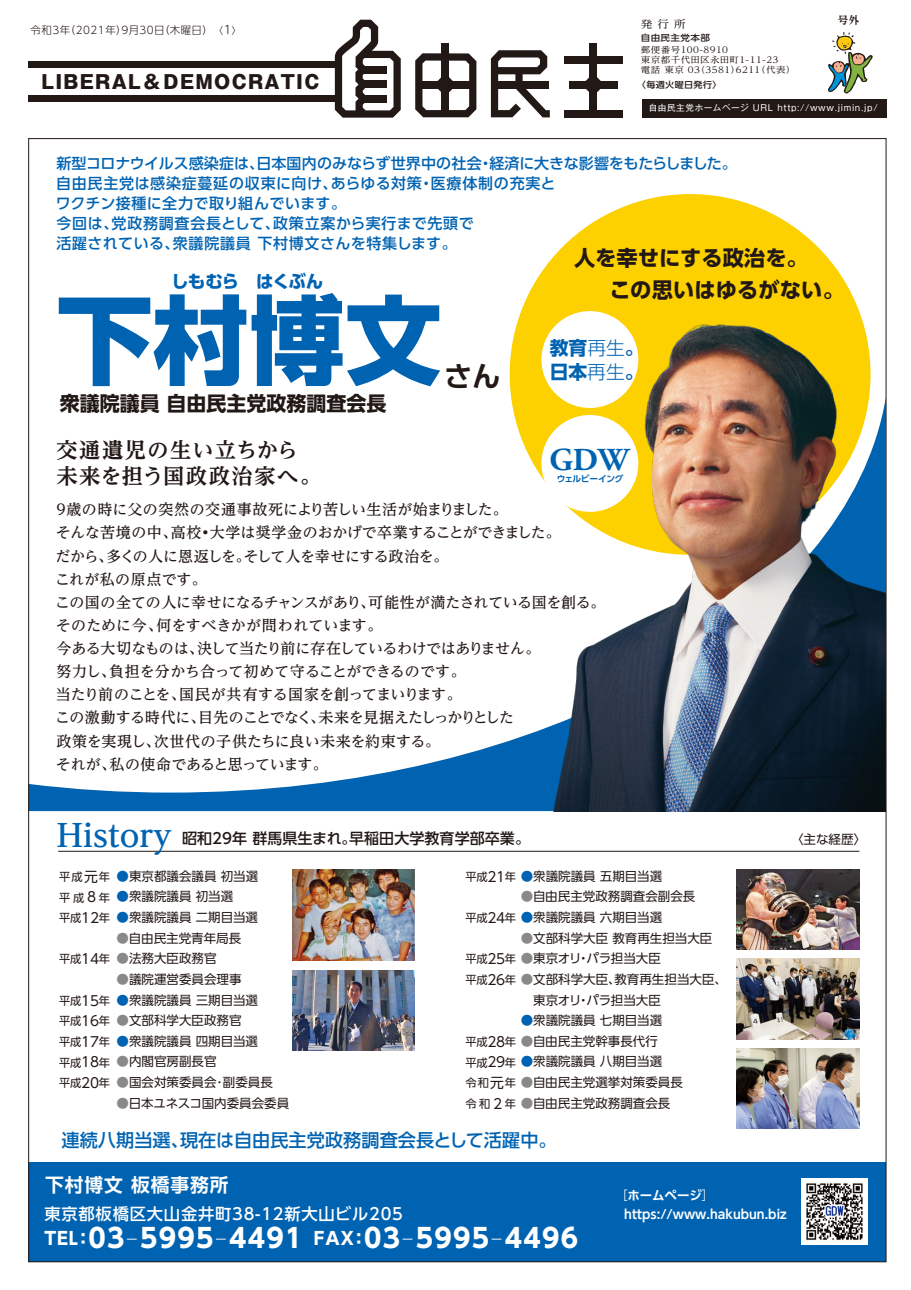
<style>
.page{position:relative;width:911px;height:1290px;background:#fff}
.page>*{position:absolute;margin:0;border:0;box-sizing:border-box;transform-origin:0 0}
.t1{font:800 96.25px "UD Shin Go Pro";color:#0063b2}
.t2{font:700 32px "Adobe Garamond Pro";color:#0063b2}
.t3{font:700 31.38px "UD Reimin Pro";color:#0063b2}
.t4{font:700 28.38px "UD Shin Go Pro De";color:#221815}
.t5{font:700 26.25px "UD Shin Go Pro";letter-spacing:.05em;color:#fff}
.t6{font:700 21.25px/26.2px "UD Reimin Pro";letter-spacing:.06em;color:#221815}
.t7{font:700 21.25px "UD Shin Go Pro";color:#221815}
.t8{font:700 20px "UD Shin Go Pro";color:#221815}
.t9{font:700 18.75px/23.8px "UD Shin Go Pro";color:#0063b2}
.t10{font:700 18.75px "UD Shin Go Pro De";letter-spacing:.05em;color:#fff}
.t11{font:800 18.5px "Gothic MB101 Pr 6 N";letter-spacing:.07em;color:#221815}
.t12{font:500 18.12px "UD Shin Go Pro";letter-spacing:.005em;color:#0063b2}
.t13{font:700 17.5px "UD Shin Go Pro";letter-spacing:-.055em;color:#0063b2}
.t14{font:500 16.25px "UD Shin Go Pro";letter-spacing:.05em;color:#fff}
.t15{font:500 15px/23.1px "UD Reimin Pro";letter-spacing:-.015em;color:#221815}
.t16{font:500 15px/20px "UD Shin Go Pro";letter-spacing:.02em;color:#0063b2}
.t17{font:500 15px "UD Shin Go Pro";letter-spacing:.005em;color:#221815}
.t18{font:12.5px/20.6px "UD Shin Go Pro";color:#221815}
.t19{font:700 12.5px "UD Shin Go Pro De";color:#fff}
.t20{font:11.25px/20.6px "UD Shin Go Pro";letter-spacing:-.02em;color:#221815;text-align:justify}
.t21{font:10.62px "UD Reimin Pro";color:#221815;scale:1.1 1}
.t22{font:300 10.5px "UD Shin Go Pro";letter-spacing:.045em;color:#221815}
.t23{font:700 10.5px "UD Reimin Pro";color:#221815}
.t24{font:700 8.75px "UD Shin Go Pro De";letter-spacing:-.04em;color:#0063b2}
.t25{font:8.62px/9.9px "UD Reimin Pro";letter-spacing:.045em;color:#221815;scale:1.1 1}
.t26{font:8.62px "Gothic MB101 Pr 6 N";letter-spacing:.075em;color:#fff}
.t27{font:500 8.62px "UD Shin Go NT Pro";letter-spacing:.045em;color:#221815;scale:1.05 1}
.t28{font:500 8.62px "UD Shin Go NT Pro";letter-spacing:.045em;color:#221815;scale:1.1 1}
.s1{font-size:9.25px}
.s2{font-size:11.62px}
.s3{font-weight:300}
.s4{color:#0063b2}
.s5{color:#898989}
.s6{font-size:13.75px}
.s7{font-size:17.5px}
.s8{font-family:"UD Shin Go Pro";font-weight:300}
</style>
<div class="page">
<div style="left:29px;top:1163px;width:857px;height:99px;background:#0063b2"></div>
<svg style="left:30px;top:398px;width:505px;height:413px"></svg>
<div style="left:510px;top:194px;width:360px;height:361px;background:#fdd000;border-radius:50%"></div>
<img style="left:535px;top:316px;width:349px;height:495px">
<div style="left:642px;top:99px;width:244px;height:18px;background:#221815"></div>
<svg style="left:335px;top:20px;width:66px;height:98px"></svg>
<div style="left:362px;top:66px;width:24px;height:7px;background:#221815"></div>
<div style="left:362px;top:80px;width:24px;height:8px;background:#221815"></div>
<div style="left:362px;top:95px;width:24px;height:7px;background:#221815"></div>
<div style="left:442px;top:43px;width:7px;height:70px;background:#221815"></div>
<svg style="left:415px;top:53px;width:61px;height:64px"></svg>
<svg style="left:585px;top:73px;width:16px;height:23px"></svg>
<svg style="left:491px;top:50px;width:59px;height:67px"></svg>
<div style="left:564px;top:57px;width:59px;height:7px;background:#221815"></div>
<div style="left:564px;top:111px;width:59px;height:7px;background:#221815"></div>
<div style="left:570px;top:81px;width:48px;height:8px;background:#221815"></div>
<div style="left:590px;top:43px;width:7px;height:70px;background:#221815"></div>
<div style="left:29px;top:61px;width:309px;height:7px;background:#221815"></div>
<div style="left:29px;top:95px;width:309px;height:7px;background:#221815"></div>
<svg style="left:828px;top:32px;width:45px;height:62px"></svg>
<img style="left:801px;top:1178px;width:67px;height:67px">
<img style="left:292px;top:869px;width:123px;height:92px">
<img style="left:292px;top:970px;width:123px;height:80px">
<img style="left:737px;top:869px;width:122px;height:80px">
<img style="left:737px;top:959px;width:122px;height:80px">
<img style="left:737px;top:1048px;width:122px;height:81px">
<div style="left:541px;top:311px;width:97px;height:97px;background:#fff;border-radius:50%"></div>
<div style="left:541px;top:415px;width:97px;height:97px;background:#fff;border-radius:50%"></div>
<hr style="left:58px;top:851px;width:801px;height:1px;background:#221815">
<p class="t22" style="left:31px;top:21px;width:212px">令和3年（2021年）9月30日（木曜日）　<span class="s1">〈</span><span class="s2">1</span><span class="s1">〉</span></p>
<p class="t11" style="left:41px;top:67px;width:280px">LIBERAL&amp;DEMOCRATIC</p>
<p class="t21" style="left:641px;top:15px;width:42px">発 行 所</p>
<p class="t28" style="left:641px;top:31px;width:64px">自由民主党本部</p>
<p class="t25" style="left:641px;top:45px;width:142px">郵便番号100-8910<br>東京都千代田区永田町1-11-23<br>電話 東京 03（3581）6211（代表）</p>
<p class="t27" style="left:637px;top:78px;width:82px">〈毎週火曜日発行〉</p>
<p class="t23" style="left:838px;top:12px;width:23px">号外</p>
<p class="t26" style="left:648px;top:101px;width:230px">自由民主党ホームページ URL http://www.jimin.jp/</p>
<p class="t16" style="left:56px;top:153px;width:682px">新型コロナウイルス感染症は、日本国内のみならず世界中の社会・経済に大きな影響をもたらしました。自由民主党は感染症蔓延の収束に向け、あらゆる対策・医療体制の充実と<br>ワクチン接種に全力で取り組んでいます。<br>今回は、党政務調査会長として、政策立案から実行まで先頭で<br>活躍されている、衆議院議員 下村博文さんを特集します。</p>
<h3 class="t7" style="left:574px;top:241px;width:235px">人を幸せにする政治を。</h3>
<p class="t13" style="left:171px;top:267px;width:154px">しもむら　はくぶん</p>
<h3 class="t7" style="left:609px;top:272px;width:236px">この思いはゆるがない。</h3>
<h1 class="t1" style="left:56px;top:262px;width:387px">下村博文</h1>
<p class="t9" style="left:550px;top:336px;width:95px">教育<span class="s3">再生</span>。日本<span class="s3">再生</span>。</p>
<h3 class="t4" style="left:444px;top:353px;width:58px">さん</h3>
<h3 class="t8" style="left:60px;top:387px;width:328px">衆議院議員 自由民主党政務調査会長</h3>
<h3 class="t6" style="left:56px;top:436px;width:266px">交通遺児の生い立ちから未来を担う国政政治家へ。</h3>
<p class="t15" style="left:55px;top:497px;width:552px">9歳の時に父の突然の交通事故死により苦しい生活が始まりました。<br>そんな苦境の中、高校•大学は奨学金のおかげで卒業することができました。<br>だから、多くの人に恩返しを。そして人を幸せにする政治を。<br>これが私の原点です。<br>この国の全ての人に幸せになるチャンスがあり、可能性が満たされている国を創る。そのために今、何をすべきかが問われています。<br>今ある大切なものは、決して当たり前に存在しているわけではありません。<br>努力し、負担を分かち合って初めて守ることができるのです。<br>当たり前のことを、国民が共有する国家を創ってまいります。<br>この激動する時代に、目先のことでなく、未来を見据えたしっかりとした<br>政策を実現し、次世代の子供たちに良い未来を約束する。<br>それが、私の使命であると思っています。</p>
<h2 class="t2" style="left:549px;top:441px;width:81px">GDW</h2>
<p class="t24" style="left:557px;top:471px;width:68px">ウェルビーイング</p>
<h3 class="t3" style="left:56px;top:809px;width:117px">History</h3>
<p class="t17" style="left:182px;top:826px;width:349px">昭和29年 群馬県生まれ。早稲田大学教育学部卒業。</p>
<p class="t18" style="left:117px;top:865px;width:143px"><span class="s4">●</span>東京都議会議員 初当選</p>
<p class="t18" style="left:117px;top:886px;width:118px"><span class="s4">●</span>衆議院議員 初当選</p>
<p class="t18" style="left:117px;top:906px;width:143px"><span class="s4">●</span>衆議院議員 二期目当選</p>
<p class="t18" style="left:117px;top:927px;width:126px"><span class="s5">●</span>自由民主党青年局長</p>
<p class="t18" style="left:117px;top:948px;width:101px"><span class="s5">●</span>法務大臣政務官</p>
<p class="t18" style="left:117px;top:968px;width:126px"><span class="s5">●</span>議院運営委員会理事</p>
<p class="t18" style="left:117px;top:989px;width:143px"><span class="s4">●</span>衆議院議員 三期目当選</p>
<p class="t18" style="left:117px;top:1010px;width:126px"><span class="s5">●</span>文部科学大臣政務官</p>
<p class="t18" style="left:117px;top:1030px;width:143px"><span class="s4">●</span>衆議院議員 四期目当選</p>
<p class="t18" style="left:117px;top:1051px;width:101px"><span class="s5">●</span>内閣官房副長官</p>
<p class="t18" style="left:117px;top:1071px;width:158px"><span class="s5">●</span>国会対策委員会･副委員長</p>
<p class="t18" style="left:117px;top:1092px;width:174px"><span class="s5">●</span>日本ユネスコ国内委員会委員</p>
<p class="t20" style="left:59px;top:866px;width:52px">平成<span class="s6">元</span>年平成<span class="s6">8</span>年平成<span class="s6">12</span>年</p>
<p class="t20" style="left:59px;top:948px;width:52px">平成<span class="s6">14</span>年</p>
<p class="t20" style="left:59px;top:990px;width:52px">平成<span class="s6">15</span>年平成<span class="s6">16</span>年平成<span class="s6">17</span>年平成<span class="s6">18</span>年平成<span class="s6">20</span>年</p>
<p class="t18" style="left:520px;top:865px;width:143px"><span class="s4">●</span>衆議院議員 五期目当選</p>
<p class="t18" style="left:520px;top:886px;width:176px"><span class="s5">●</span>自由民主党政務調査会副会長</p>
<p class="t18" style="left:520px;top:906px;width:143px"><span class="s4">●</span>衆議院議員 六期目当選</p>
<p class="t18" style="left:520px;top:927px;width:193px"><span class="s5">●</span>文部科学大臣 教育再生担当大臣</p>
<p class="t18" style="left:520px;top:948px;width:142px"><span class="s5">●</span>東京オリ・パラ担当大臣</p>
<p class="t18" style="left:533px;top:968px;width:195px;text-indent:-12px"><span class="s5">●</span>文部科学大臣、教育再生担当大臣、東京オリ・パラ担当大臣</p>
<p class="t18" style="left:520px;top:1010px;width:143px"><span class="s4">●</span>衆議院議員 七期目当選</p>
<p class="t18" style="left:520px;top:1030px;width:139px"><span class="s5">●</span>自由民主党幹事長代行</p>
<p class="t18" style="left:520px;top:1051px;width:143px"><span class="s4">●</span>衆議院議員 八期目当選</p>
<p class="t18" style="left:520px;top:1071px;width:164px"><span class="s5">●</span>自由民主党選挙対策委員長</p>
<p class="t18" style="left:520px;top:1092px;width:164px"><span class="s5">●</span>自由民主党政務調査会長　</p>
<p class="t20" style="left:465px;top:866px;width:52px">平成<span class="s6">21</span>年</p>
<p class="t20" style="left:465px;top:907px;width:52px">平成<span class="s6">24</span>年</p>
<p class="t20" style="left:465px;top:948px;width:52px">平成<span class="s6">25</span>年平成<span class="s6">26</span>年</p>
<p class="t20" style="left:465px;top:1031px;width:52px">平成<span class="s6">28</span>年平成<span class="s6">29</span>年令和<span class="s6">元</span>年令和<span class="s6">2</span>年</p>
<p class="t12" style="left:62px;top:1125px;width:497px">連続八期当選、現在は自由民主党政務調査会長として活躍中。</p>
<p class="t10" style="left:45px;top:1170px;width:205px">下村博文 板橋事務所　</p>
<p class="t14" style="left:44px;top:1200px;width:360px">東京都板橋区大山金井町38-12新大山ビル205</p>
<h3 class="t5" style="left:44px;top:1217px;width:535px"><span class="s7">TEL：</span>03<sup>-</sup>5995<sup>-</sup>4491 <span class="s7">FAX：</span>03<sup>-</sup>5995<sup>-</sup>4496</h3>
<p class="t19" style="left:615px;top:1185px;width:101px"><span class="s8">［</span>ホームページ<span class="s8">］</span></p>
<p class="t19" style="left:624px;top:1204px;width:164px">https://www.hakubun.biz</p>
<p class="t18" style="left:791px;top:828px;width:77px">〈主な経歴〉</p>
</div>
